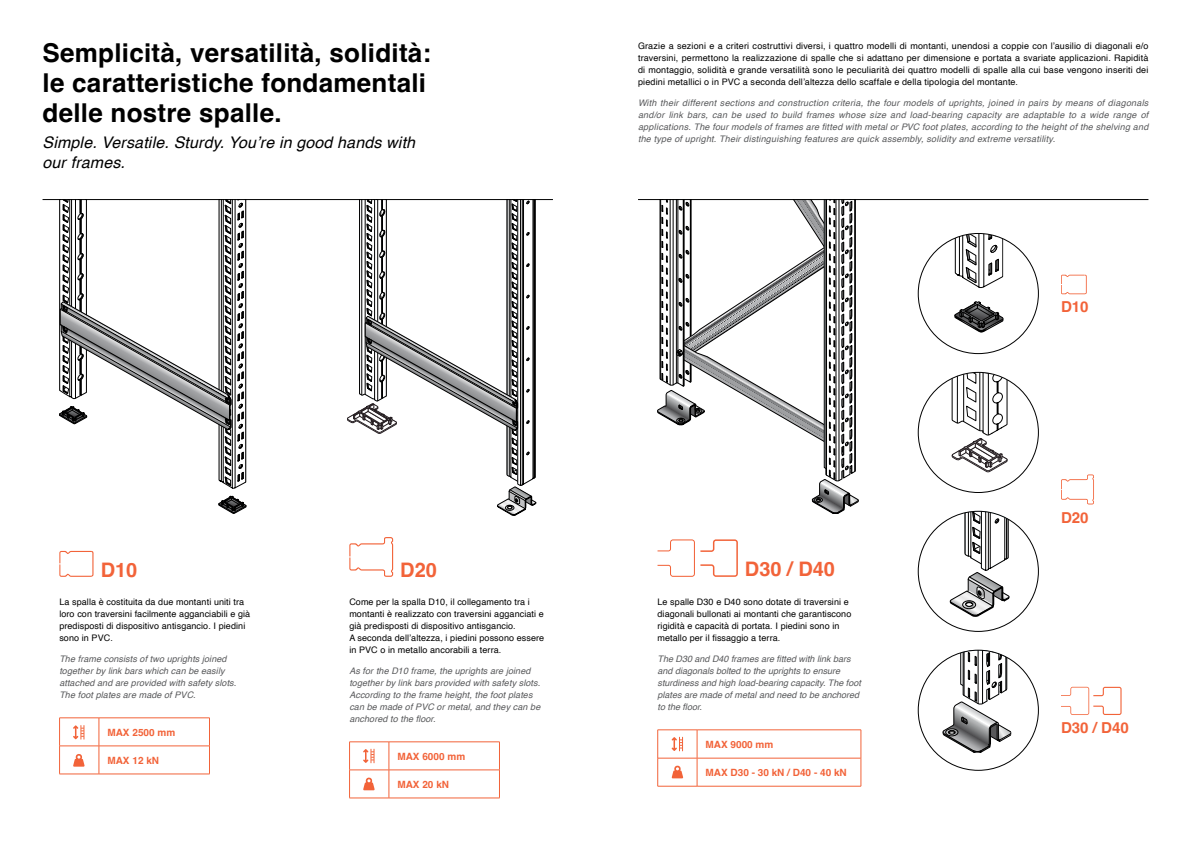
<style>
.page{position:relative;width:1191px;height:842px;background:#fff}
.page>*{position:absolute;margin:0;border:0;box-sizing:border-box;transform-origin:0 0}
.t1{font:700 26px/30px "Helvetica";letter-spacing:.01em;color:#000}
.t2{font:700 20px "Helvetica";color:#f26339}
.t3{font:italic 16px/20px "Helvetica";letter-spacing:.01em;color:#000}
.t4{font:700 15.1px "Helvetica";color:#f26339}
.t5{font:700 10px "Helvetica";color:#f26339}
.t6{font:9px/12px "Helvetica";letter-spacing:.01em;color:#000}
.t7{font:italic 9px/12px "Helvetica";letter-spacing:.01em;color:#58595b}
</style>
<div class="page">
<hr style="left:59px;top:718px;width:40px;height:1px;background:#f26339">
<hr style="left:99px;top:718px;width:111px;height:1px;background:#f26339">
<hr style="left:59px;top:746px;width:40px;height:1px;background:#f26339">
<svg style="left:59px;top:718px;width:1px;height:56px"></svg>
<hr style="left:99px;top:746px;width:111px;height:1px;background:#f26339">
<svg style="left:99px;top:718px;width:1px;height:56px"></svg>
<svg style="left:209px;top:719px;width:1px;height:55px"></svg>
<hr style="left:59px;top:774px;width:40px;height:1px;background:#f26339">
<hr style="left:99px;top:774px;width:111px;height:1px;background:#f26339">
<svg style="left:73px;top:754px;width:12px;height:13px"></svg>
<svg style="left:657px;top:200px;width:201px;height:314px"></svg>
<svg style="left:218px;top:496px;width:28px;height:18px"></svg>
<svg style="left:59px;top:200px;width:187px;height:289px"></svg>
<hr style="left:43px;top:199px;width:510px;height:1px;background:#000">
<svg style="left:59px;top:551px;width:35px;height:26px"></svg>
<svg style="left:1061px;top:275px;width:26px;height:19px"></svg>
<svg style="left:349px;top:537px;width:44px;height:40px"></svg>
<svg style="left:1061px;top:474px;width:33px;height:30px"></svg>
<hr style="left:638px;top:199px;width:510px;height:1px;background:#000">
<svg style="left:657px;top:539px;width:81px;height:38px"></svg>
<svg style="left:1061px;top:687px;width:60px;height:28px"></svg>
<hr style="left:349px;top:742px;width:40px;height:1px;background:#f26339">
<hr style="left:389px;top:742px;width:111px;height:1px;background:#f26339">
<hr style="left:349px;top:770px;width:40px;height:1px;background:#f26339">
<svg style="left:349px;top:742px;width:1px;height:56px"></svg>
<hr style="left:389px;top:770px;width:111px;height:1px;background:#f26339">
<svg style="left:389px;top:742px;width:1px;height:56px"></svg>
<svg style="left:499px;top:743px;width:1px;height:55px"></svg>
<hr style="left:349px;top:798px;width:40px;height:1px;background:#f26339">
<hr style="left:389px;top:798px;width:111px;height:1px;background:#f26339">
<hr style="left:658px;top:758px;width:39px;height:1px;background:#f26339">
<hr style="left:697px;top:758px;width:163px;height:1px;background:#f26339">
<hr style="left:657px;top:730px;width:40px;height:1px;background:#f26339">
<hr style="left:697px;top:730px;width:164px;height:1px;background:#f26339">
<svg style="left:657px;top:730px;width:1px;height:56px"></svg>
<svg style="left:697px;top:730px;width:1px;height:56px"></svg>
<svg style="left:860px;top:730px;width:1px;height:56px"></svg>
<hr style="left:657px;top:786px;width:40px;height:1px;background:#f26339">
<hr style="left:697px;top:786px;width:164px;height:1px;background:#f26339">
<svg style="left:954px;top:301px;width:49px;height:31px"></svg>
<svg style="left:918px;top:233px;width:85px;height:55px"></svg>
<svg style="left:951px;top:372px;width:56px;height:100px"></svg>
<svg style="left:918px;top:650px;width:93px;height:103px"></svg>
<hr style="left:982px;top:650px;width:1px;height:54px;background:#000">
<hr style="left:978px;top:650px;width:1px;height:54px;background:#000">
<hr style="left:964px;top:650px;width:1px;height:45px;background:#000">
<hr style="left:1005px;top:650px;width:1px;height:40px;background:#000">
<svg style="left:73px;top:725px;width:11px;height:14px"></svg>
<svg style="left:363px;top:777px;width:12px;height:13px"></svg>
<svg style="left:363px;top:749px;width:11px;height:14px"></svg>
<svg style="left:671px;top:765px;width:12px;height:13px"></svg>
<svg style="left:671px;top:737px;width:12px;height:14px"></svg>
<svg style="left:949px;top:511px;width:60px;height:106px"></svg>
<svg style="left:338px;top:200px;width:198px;height:315px"></svg>
<h1 class="t1" style="left:43px;top:41px;width:390px">Semplicità, versatilità, solidità: le caratteristiche fondamentali delle nostre spalle.</h1>
<h3 class="t3" style="left:43px;top:133px;width:374px">Simple. Versatile. Sturdy. You’re in good hands with our frames.</h3>
<p class="t6" style="left:638px;top:40px;width:512px;text-align:justify">Grazie a sezioni e a criteri costruttivi diversi, i quattro modelli di montanti, unendosi a coppie con l’ausilio di diagonali e/o traversini, permettono la realizzazione di spalle che si adattano per dimensione e portata a svariate applicazioni. Rapidità di montaggio, solidità e grande versatilità sono le peculiarità dei quattro modelli di spalle alla cui base vengono inseriti dei piedini metallici o in PVC a seconda dell’altezza dello scaffale e della tipologia del montante.</p>
<p class="t7" style="left:638px;top:97px;width:512px;text-align:justify">With their different sections and construction criteria, the four models of uprights, joined in pairs by means of diagonals and/or link bars, can be used to build frames whose size and load-bearing capacity are adaptable to a wide range of applications. The four models of frames are fitted with metal or PVC foot plates, according to the height of the shelving and the type of upright. Their distinguishing features are quick assembly, solidity and extreme versatility.</p>
<h3 class="t4" style="left:1061px;top:298px;width:29px">D10</h3>
<h3 class="t4" style="left:1061px;top:508px;width:29px">D20</h3>
<h2 class="t2" style="left:101px;top:557px;width:38px">D10</h2>
<h2 class="t2" style="left:400px;top:558px;width:38px">D20</h2>
<h2 class="t2" style="left:745px;top:557px;width:92px">D30 / D40</h2>
<p class="t6" style="left:59px;top:596px;width:192px">La spalla è costituita da due montanti uniti tra loro con traversini facilmente agganciabili e già predisposti di dispositivo antisgancio. I piedini sono in PVC.</p>
<p class="t7" style="left:59px;top:653px;width:178px">The frame consists of two uprights joined together by link bars which can be easily attached and are provided with safety slots.<br>The foot plates are made of PVC.</p>
<p class="t5" style="left:107px;top:726px;width:69px">MAX 2500 mm</p>
<p class="t5" style="left:107px;top:754px;width:53px">MAX 12 kN</p>
<p class="t6" style="left:349px;top:596px;width:196px">Come per la spalla D10, il collegamento tra i montanti è realizzato con traversini agganciati e già predisposti di dispositivo antisgancio.<br>A seconda dell’altezza, i piedini possono essere in PVC o in metallo ancorabili a terra.</p>
<p class="t6" style="left:657px;top:596px;width:195px">Le spalle D30 e D40 sono dotate di traversini e diagonali bullonati ai montanti che garantiscono rigidità e capacità di portata. I piedini sono in metallo per il fissaggio a terra.</p>
<p class="t7" style="left:349px;top:665px;width:192px">As for the D10 frame, the uprights are joined together by link bars provided with safety slots.<br>According to the frame height, the foot plates can be made of PVC or metal, and they can be anchored to the floor.</p>
<p class="t7" style="left:657px;top:653px;width:205px">The D30 and D40 frames are fitted with link bars and diagonals bolted to the uprights to ensure sturdiness and high load-bearing capacity. The foot plates are made of metal and need to be anchored to the floor.</p>
<p class="t5" style="left:397px;top:750px;width:69px">MAX 6000 mm</p>
<p class="t5" style="left:397px;top:778px;width:53px">MAX 20 kN</p>
<p class="t5" style="left:705px;top:738px;width:69px">MAX 9000 mm</p>
<p class="t5" style="left:705px;top:766px;width:143px">MAX D30 - 30 kN / D40 - 40 kN</p>
<h3 class="t4" style="left:1061px;top:719px;width:69px">D30 / D40</h3>
</div>
